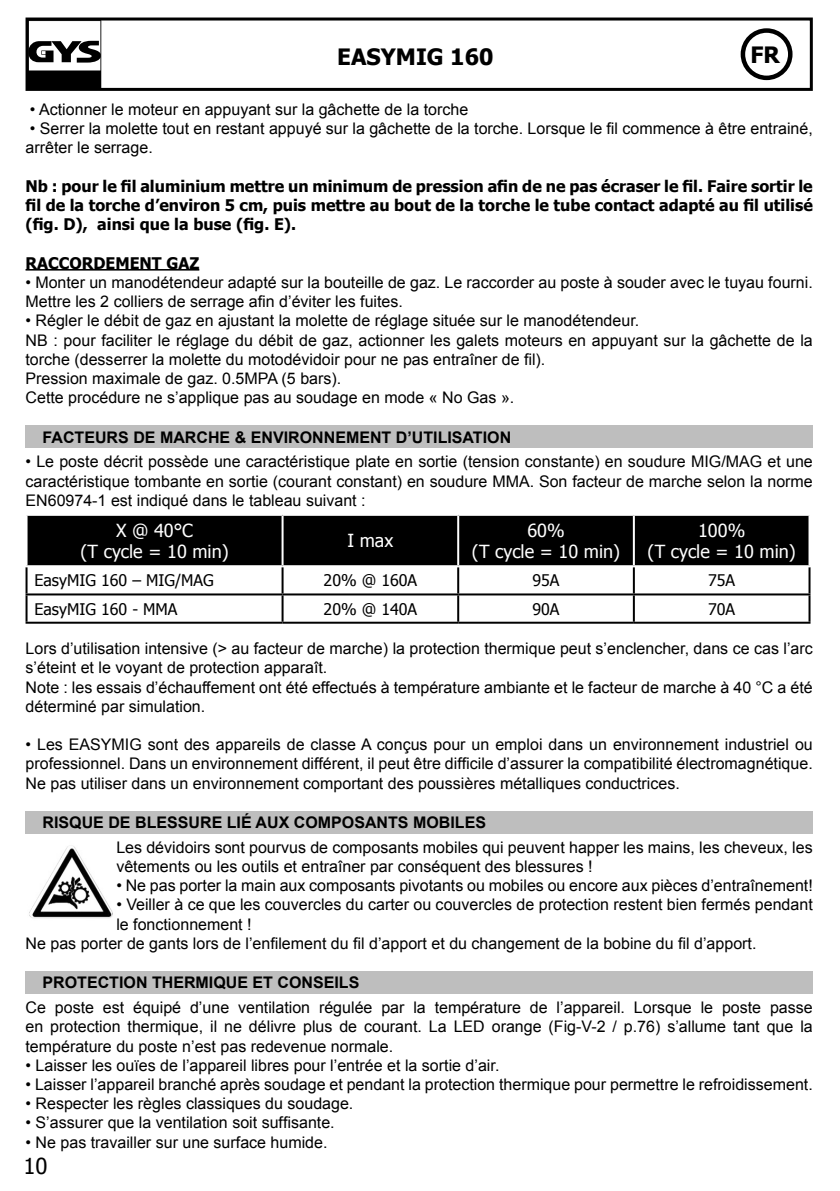
<style>
.page{position:relative;width:840px;height:1191px;background:#fff}
.page>*{position:absolute;margin:0;border:0;box-sizing:border-box;transform-origin:0 0}
.t1{font:700 22.4px "Tahoma";color:#000}
.t2{font:22px "Tahoma";color:#000}
.t3{font:18px/21.6px "Tahoma";color:#fff;text-align:center}
.t4{font:16px/19.2px "Arial";color:#000}
.t5{font:700 16px/19.2px "Tahoma";color:#000;text-align:justify}
.t6{font:700 16px "Arial";color:#000}
.t7{font:16px "Tahoma";color:#000}
</style>
<div class="page">
<div style="left:26px;top:18px;width:786px;height:73px;border:3px solid #000"></div>
<svg style="left:28px;top:20px;width:73px;height:68px"></svg>
<div style="left:740px;top:28px;width:52px;height:52px;border:4px solid #000;border-radius:50%"></div>
<hr style="left:26px;top:269px;width:173px;height:1px;background:#000">
<div style="left:26px;top:425px;width:786px;height:23px;background:#bebebe"></div>
<div style="left:28px;top:516px;width:780px;height:49px;background:#000"></div>
<hr style="left:26px;top:567px;width:2px;height:26px;background:#000">
<hr style="left:281px;top:567px;width:2px;height:26px;background:#000">
<hr style="left:457px;top:567px;width:2px;height:26px;background:#000">
<hr style="left:632px;top:567px;width:2px;height:26px;background:#000">
<hr style="left:808px;top:567px;width:2px;height:26px;background:#000">
<hr style="left:26px;top:593px;width:256px;height:2px;background:#000">
<hr style="left:26px;top:595px;width:2px;height:26px;background:#000">
<hr style="left:282px;top:593px;width:176px;height:2px;background:#000">
<hr style="left:281px;top:595px;width:2px;height:26px;background:#000">
<hr style="left:458px;top:593px;width:175px;height:2px;background:#000">
<hr style="left:457px;top:595px;width:2px;height:26px;background:#000">
<hr style="left:633px;top:593px;width:177px;height:2px;background:#000">
<hr style="left:632px;top:595px;width:2px;height:26px;background:#000">
<hr style="left:808px;top:595px;width:2px;height:26px;background:#000">
<hr style="left:26px;top:621px;width:256px;height:2px;background:#000">
<hr style="left:282px;top:621px;width:176px;height:2px;background:#000">
<hr style="left:458px;top:621px;width:175px;height:2px;background:#000">
<hr style="left:633px;top:621px;width:177px;height:2px;background:#000">
<hr style="left:281px;top:516px;width:2px;height:49px;background:#fff">
<hr style="left:457px;top:516px;width:2px;height:49px;background:#fff">
<hr style="left:632px;top:516px;width:2px;height:49px;background:#fff">
<div style="left:26px;top:811px;width:786px;height:22px;background:#bebebe"></div>
<img style="left:29px;top:846px;width:84px;height:73px">
<div style="left:26px;top:971px;width:786px;height:23px;background:#bebebe"></div>
<h1 class="t1" style="left:337px;top:41px;width:157px">EASYMIG 160</h1>
<h1 class="t1" style="left:750px;top:39px;width:31px">FR</h1>
<p class="t4" style="left:30px;top:100px;width:439px">• Actionner le moteur en appuyant sur la gâchette de la torche</p>
<p class="t4" style="left:26px;top:119px;width:788px">• Serrer la molette tout en restant appuyé sur la gâchette de la torche. Lorsque le fil commence à être entrainé, arrêter le serrage.</p>
<p class="t5" style="left:26px;top:175px;width:788px">Nb : pour le fil aluminium mettre un minimum de pression afin de ne pas écraser le fil. Faire sortir le fil de la torche d’environ 5 cm, puis mettre au bout de la torche le tube contact adapté au fil utilisé (fig. D), ainsi que la buse (fig. E).</p>
<p class="t5" style="left:26px;top:252px;width:175px">RACCORDEMENT GAZ</p>
<p class="t4" style="left:26px;top:273px;width:788px">• Monter un manodétendeur adapté sur la bouteille de gaz. Le raccorder au poste à souder avec le tuyau fourni.<br>Mettre les 2 colliers de serrage afin d’éviter les fuites.</p>
<p class="t4" style="left:26px;top:311px;width:788px">• Régler le débit de gaz en ajustant la molette de réglage située sur le manodétendeur.<br>NB : pour faciliter le réglage du débit de gaz, actionner les galets moteurs en appuyant sur la gâchette de la torche (desserrer la molette du motodévidoir pour ne pas entraîner de fil).<br>Pression maximale de gaz. 0.5MPA (5 bars).<br>Cette procédure ne s’applique pas au soudage en mode « No Gas ».</p>
<p class="t6" style="left:43px;top:426px;width:470px">FACTEURS DE MARCHE &amp; ENVIRONNEMENT D’UTILISATION</p>
<p class="t4" style="left:26px;top:452px;width:788px;text-align:justify">• Le poste décrit possède une caractéristique plate en sortie (tension constante) en soudure MIG/MAG et une caractéristique tombante en sortie (courant constant) en soudure MMA. Son facteur de marche selon la norme EN60974-1 est indiqué dans le tableau suivant :</p>
<p class="t3" style="left:80px;top:518px;width:150px">X @ 40°C<br>(T cycle = 10 min)</p>
<p class="t3" style="left:347px;top:529px;width:47px">I max</p>
<p class="t3" style="left:471px;top:518px;width:150px">60%<br>(T cycle = 10 min)</p>
<p class="t3" style="left:647px;top:518px;width:150px">100%<br>(T cycle = 10 min)</p>
<p class="t7" style="left:35px;top:570px;width:181px">EasyMIG 160 – MIG/MAG</p>
<p class="t7" style="left:323px;top:570px;width:95px">20% @ 160A</p>
<p class="t7" style="left:532px;top:570px;width:29px">95A</p>
<p class="t7" style="left:707px;top:570px;width:29px">75A</p>
<p class="t7" style="left:35px;top:598px;width:144px">EasyMIG 160 - MMA</p>
<p class="t7" style="left:323px;top:598px;width:95px">20% @ 140A</p>
<p class="t7" style="left:532px;top:598px;width:29px">90A</p>
<p class="t7" style="left:707px;top:598px;width:29px">70A</p>
<p class="t4" style="left:26px;top:639px;width:788px">Lors d’utilisation intensive (&gt; au facteur de marche) la protection thermique peut s’enclencher, dans ce cas l’arc s’éteint et le voyant de protection apparaît.<br>Note : les essais d’échauffement ont été effectués à température ambiante et le facteur de marche à 40 °C a été déterminé par simulation.</p>
<p class="t4" style="left:26px;top:735px;width:788px;text-align:justify">• Les EASYMIG sont des appareils de classe A conçus pour un emploi dans un environnement industriel ou professionnel. Dans un environnement différent, il peut être difficile d’assurer la compatibilité électromagnétique.<br>Ne pas utiliser dans un environnement comportant des poussières métalliques conductrices.</p>
<p class="t6" style="left:43px;top:812px;width:445px">RISQUE DE BLESSURE LIÉ AUX COMPOSANTS MOBILES</p>
<p class="t4" style="left:116px;top:838px;width:697px">Les dévidoirs sont pourvus de composants mobiles qui peuvent happer les mains, les cheveux, les vêtements ou les outils et entraîner par conséquent des blessures !</p>
<p class="t4" style="left:116px;top:876px;width:697px">• Ne pas porter la main aux composants pivotants ou mobiles ou encore aux pièces d’entraînement!</p>
<p class="t4" style="left:116px;top:895px;width:697px">• Veiller à ce que les couvercles du carter ou couvercles de protection restent bien fermés pendant</p>
<p class="t4" style="left:116px;top:914px;width:137px">le fonctionnement !</p>
<p class="t4" style="left:26px;top:934px;width:732px">Ne pas porter de gants lors de l’enfilement du fil d’apport et du changement de la bobine du fil d’apport.</p>
<p class="t6" style="left:43px;top:972px;width:318px">PROTECTION THERMIQUE ET CONSEILS</p>
<p class="t4" style="left:26px;top:998px;width:788px;text-align:justify">Ce poste est équipé d’une ventilation régulée par la température de l’appareil. Lorsque le poste passe en protection thermique, il ne délivre plus de courant. La LED orange (Fig-V-2 / p.76) s’allume tant que la température du poste n’est pas redevenue normale.</p>
<p class="t4" style="left:26px;top:1055px;width:475px">• Laisser les ouïes de l’appareil libres pour l’entrée et la sortie d’air.</p>
<p class="t4" style="left:26px;top:1075px;width:788px">• Laisser l’appareil branché après soudage et pendant la protection thermique pour permettre le refroidissement.</p>
<p class="t4" style="left:26px;top:1094px;width:329px">• Respecter les règles classiques du soudage.</p>
<p class="t4" style="left:26px;top:1113px;width:310px">• S’assurer que la ventilation soit suffisante.</p>
<p class="t4" style="left:26px;top:1132px;width:303px">• Ne pas travailler sur une surface humide.</p>
<h2 class="t2" style="left:23px;top:1151px;width:26px">10</h2>
</div>
